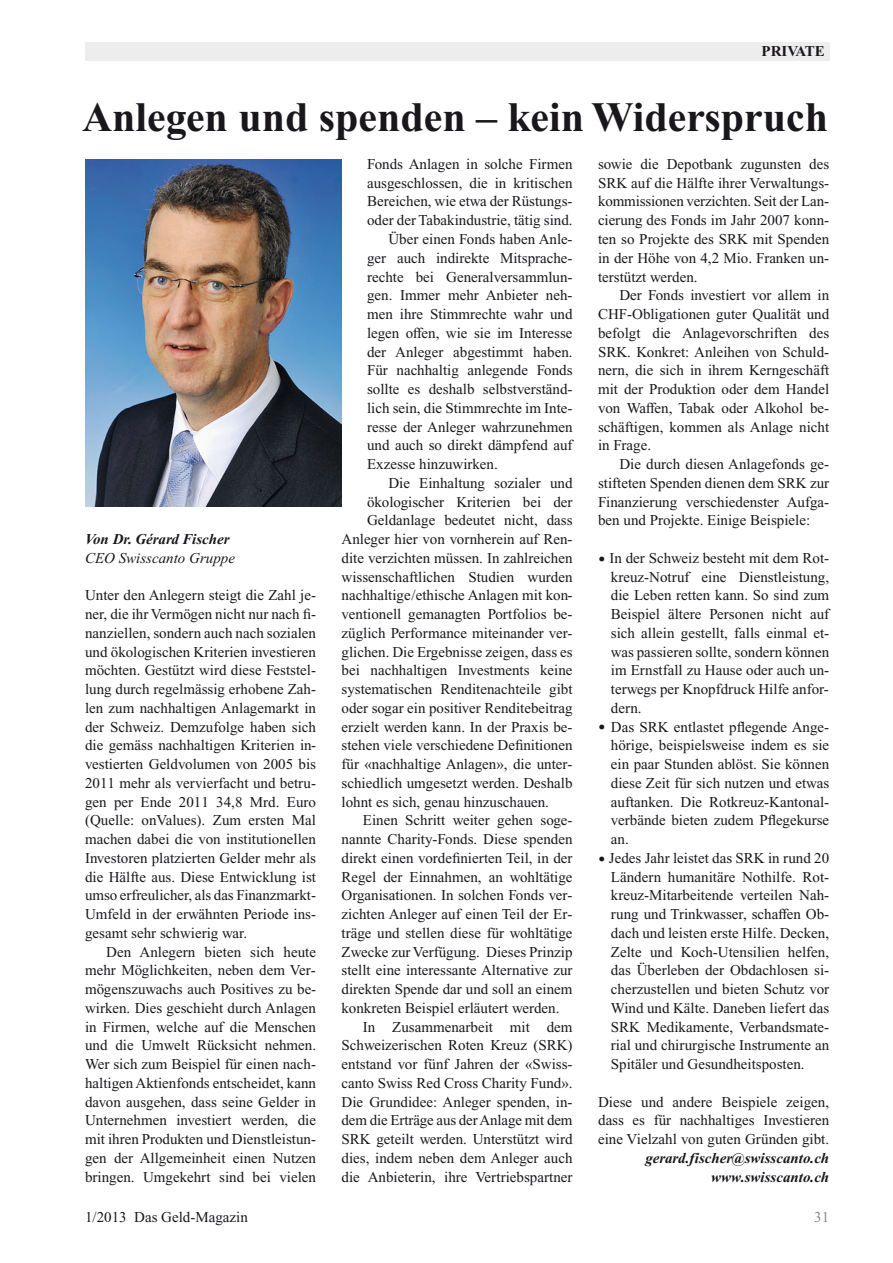
<style>
.page{position:relative;width:893px;height:1263px;background:#fff}
.page>*{position:absolute;margin:0;border:0;box-sizing:border-box;transform-origin:0 0}
.t1{font:700 42px "Times New Roman PS Std";color:#1a171c}
.t2{font:15px/18.8px "Times New Roman PS Std";color:#1a171c;text-align:justify}
.t3{font:italic 700 15px/18.8px "Times New Roman PS Std";color:#1a171c;text-align:right}
.t4{font:italic 15px "Times New Roman PS Std";color:#1a171c}
.t5{font:700 15px "Times New Roman PS Std";color:#1a171c}
.t6{font:15px "Times New Roman PS Std";color:#87888a}
.s1{font-weight:700;font-size:30px}
</style>
<div class="page">
<div style="left:85px;top:43px;width:744px;height:18px;background:#ededee"></div>
<img style="left:85px;top:159px;width:257px;height:347px">
<p class="t5" style="left:762px;top:46px;width:65px">PRIVATE</p>
<h1 class="t1" style="left:82px;top:102px;width:747px">Anlegen und spenden – kein Widerspruch</h1>
<p class="t3" style="left:85px;top:531px;width:146px">Von Dr. Gérard Fischer</p>
<p class="t4" style="left:85px;top:552px;width:152px">CEO Swisscanto Gruppe</p>
<p class="t2" style="left:85px;top:587px;width:233px">Unter den Anlegern steigt die Zahl je&shy;ner, die ihr Vermögen nicht nur nach fi&shy;nanziellen, sondern auch nach sozialen und ökologischen Kriterien investieren möchten. Gestützt wird diese Feststel&shy;lung durch regelmässig erhobene Zah&shy;len zum nachhaltigen Anlagemarkt in der Schweiz. Demzufolge haben sich die gemäss nachhaltigen Kriterien in&shy;vestierten Geldvolumen von 2005 bis 2011 mehr als vervierfacht und betru&shy;gen per Ende 2011 34,8 Mrd. Euro (Quelle: onValues). Zum ersten Mal machen dabei die von institutionellen Investoren platzierten Gelder mehr als die Hälfte aus. Diese Entwicklung ist umso erfreulicher, als das Finanzmarkt-Umfeld in der erwähnten Periode ins&shy;gesamt sehr schwierig war.</p>
<p class="t2" style="left:85px;top:943px;width:233px;text-indent:21px">Den Anlegern bieten sich heute mehr Möglichkeiten, neben dem Ver&shy;mögenszuwachs auch Positives zu be&shy;wirken. Dies geschieht durch Anlagen in Firmen, welche auf die Menschen und die Umwelt Rücksicht nehmen.<br>Wer sich zum Beispiel für einen nach&shy;haltigen Aktienfonds entscheidet, kann davon ausgehen, dass seine Gelder in Unternehmen investiert werden, die mit ihren Produkten und Dienstleistun&shy;gen der Allgemeinheit einen Nutzen bringen. Umgekehrt sind bei vielen</p>
<p class="t2" style="left:367px;top:156px;width:207px">Fonds Anlagen in solche Firmen</p>
<p class="t2" style="left:367px;top:175px;width:207px">ausgeschlossen, die in kritischen</p>
<p class="t2" style="left:367px;top:193px;width:207px">Bereichen, wie etwa der Rüstungs-</p>
<p class="t2" style="left:367px;top:212px;width:207px">oder der Tabakindustrie, tätig sind.</p>
<p class="t2" style="left:388px;top:231px;width:186px">Über einen Fonds haben Anle-</p>
<p class="t2" style="left:367px;top:250px;width:207px">ger auch indirekte Mitsprache-</p>
<p class="t2" style="left:367px;top:268px;width:207px">rechte bei Generalversammlun-</p>
<p class="t2" style="left:367px;top:287px;width:207px">gen. Immer mehr Anbieter neh-</p>
<p class="t2" style="left:367px;top:306px;width:207px">men ihre Stimmrechte wahr und</p>
<p class="t2" style="left:367px;top:325px;width:207px">legen offen, wie sie im Interesse</p>
<p class="t2" style="left:367px;top:343px;width:207px">der Anleger abgestimmt haben.</p>
<p class="t2" style="left:367px;top:362px;width:207px">Für nachhaltig anlegende Fonds</p>
<p class="t2" style="left:367px;top:381px;width:207px">sollte es deshalb selbstverständ-</p>
<p class="t2" style="left:367px;top:400px;width:207px">lich sein, die Stimmrechte im Inte-</p>
<p class="t2" style="left:367px;top:418px;width:207px">resse der Anleger wahrzunehmen</p>
<p class="t2" style="left:367px;top:437px;width:207px">und auch so direkt dämpfend auf</p>
<p class="t2" style="left:367px;top:456px;width:132px">Exzesse hinzuwirken.</p>
<p class="t2" style="left:388px;top:475px;width:186px">Die Einhaltung sozialer und</p>
<p class="t2" style="left:367px;top:493px;width:207px">ökologischer Kriterien bei der</p>
<p class="t2" style="left:367px;top:512px;width:207px">Geldanlage bedeutet nicht, dass</p>
<p class="t2" style="left:342px;top:531px;width:233px">Anleger hier von vornherein auf Ren-</p>
<p class="t2" style="left:342px;top:550px;width:233px">dite verzichten müssen. In zahlreichen</p>
<p class="t2" style="left:342px;top:568px;width:233px">wissenschaftlichen Studien wurden</p>
<p class="t2" style="left:342px;top:587px;width:233px">nachhaltige/ethische Anlagen mit kon-</p>
<p class="t2" style="left:342px;top:606px;width:233px">ventionell gemanagten Portfolios be-</p>
<p class="t2" style="left:342px;top:625px;width:232px">züglich Performance miteinander ver-</p>
<p class="t2" style="left:342px;top:643px;width:233px">glichen. Die Ergebnisse zeigen, dass es</p>
<p class="t2" style="left:342px;top:662px;width:233px">bei nachhaltigen Investments keine</p>
<p class="t2" style="left:342px;top:681px;width:233px">systematischen Renditenachteile gibt</p>
<p class="t2" style="left:342px;top:700px;width:233px">oder sogar ein positiver Renditebeitrag</p>
<p class="t2" style="left:342px;top:718px;width:233px">erzielt werden kann. In der Praxis be-</p>
<p class="t2" style="left:342px;top:737px;width:233px">stehen viele verschiedene Definitionen</p>
<p class="t2" style="left:342px;top:756px;width:232px">für «nachhaltige Anlagen», die unter-</p>
<p class="t2" style="left:342px;top:775px;width:233px">schiedlich umgesetzt werden. Deshalb</p>
<p class="t2" style="left:342px;top:793px;width:209px">lohnt es sich, genau hinzuschauen.</p>
<p class="t2" style="left:363px;top:812px;width:211px">Einen Schritt weiter gehen soge-</p>
<p class="t2" style="left:342px;top:831px;width:233px">nannte Charity-Fonds. Diese spenden</p>
<p class="t2" style="left:342px;top:850px;width:233px">direkt einen vordefinierten Teil, in der</p>
<p class="t2" style="left:342px;top:868px;width:233px">Regel der Einnahmen, an wohltätige</p>
<p class="t2" style="left:342px;top:887px;width:232px">Organisationen. In solchen Fonds ver-</p>
<p class="t2" style="left:342px;top:906px;width:233px">zichten Anleger auf einen Teil der Er-</p>
<p class="t2" style="left:342px;top:925px;width:233px">träge und stellen diese für wohltätige</p>
<p class="t2" style="left:342px;top:943px;width:233px">Zwecke zur Verfügung. Dieses Prinzip</p>
<p class="t2" style="left:342px;top:962px;width:233px">stellt eine interessante Alternative zur</p>
<p class="t2" style="left:342px;top:981px;width:233px">direkten Spende dar und soll an einem</p>
<p class="t2" style="left:342px;top:1000px;width:219px">konkreten Beispiel erläutert werden.</p>
<p class="t2" style="left:363px;top:1018px;width:211px">In Zusammenarbeit mit dem</p>
<p class="t2" style="left:342px;top:1037px;width:233px">Schweizerischen Roten Kreuz (SRK)</p>
<p class="t2" style="left:342px;top:1056px;width:233px">entstand vor fünf Jahren der «Swiss-</p>
<p class="t2" style="left:342px;top:1075px;width:233px">canto Swiss Red Cross Charity Fund».</p>
<p class="t2" style="left:342px;top:1093px;width:233px">Die Grundidee: Anleger spenden, in-</p>
<p class="t2" style="left:342px;top:1112px;width:233px">dem die Erträge aus der Anlage mit dem</p>
<p class="t2" style="left:342px;top:1131px;width:233px">SRK geteilt werden. Unterstützt wird</p>
<p class="t2" style="left:342px;top:1150px;width:233px">dies, indem neben dem Anleger auch</p>
<p class="t2" style="left:342px;top:1168px;width:233px">die Anbieterin, ihre Vertriebspartner</p>
<p class="t2" style="left:598px;top:156px;width:233px">sowie die Depotbank zugunsten des SRK auf die Hälfte ihrer Verwaltungs&shy;kommissionen verzichten. Seit der Lan&shy;cierung des Fonds im Jahr 2007 konn&shy;ten so Projekte des SRK mit Spenden in der Höhe von 4,2 Mio. Franken un&shy;terstützt werden.</p>
<p class="t2" style="left:598px;top:287px;width:233px;text-indent:21px">Der Fonds investiert vor allem in CHF-Obligationen guter Qualität und befolgt die Anlagevorschriften des SRK. Konkret: Anleihen von Schuld&shy;nern, die sich in ihrem Kerngeschäft mit der Produktion oder dem Handel von Waffen, Tabak oder Alkohol be&shy;schäftigen, kommen als Anlage nicht in Frage.</p>
<p class="t2" style="left:598px;top:456px;width:233px;text-indent:21px">Die durch diesen Anlagefonds ge&shy;stifteten Spenden dienen dem SRK zur Finanzierung verschiedenster Aufga&shy;ben und Projekte. Einige Beispiele:</p>
<p class="t2" style="left:598px;top:550px;width:233px"><span class="s1">.</span> In der Schweiz besteht mit dem Rot-</p>
<p class="t2" style="left:611px;top:568px;width:220px">kreuz-Notruf eine Dienstleistung,</p>
<p class="t2" style="left:611px;top:587px;width:220px">die Leben retten kann. So sind zum</p>
<p class="t2" style="left:611px;top:606px;width:220px">Beispiel ältere Personen nicht auf</p>
<p class="t2" style="left:611px;top:625px;width:220px">sich allein gestellt, falls einmal et-</p>
<p class="t2" style="left:611px;top:643px;width:220px">was passieren sollte, sondern können</p>
<p class="t2" style="left:611px;top:662px;width:220px">im Ernstfall zu Hause oder auch un-</p>
<p class="t2" style="left:611px;top:681px;width:219px">terwegs per Knopfdruck Hilfe anfor-</p>
<p class="t2" style="left:611px;top:700px;width:32px">dern.</p>
<p class="t2" style="left:598px;top:718px;width:233px"><span class="s1">.</span> Das SRK entlastet pflegende Ange-</p>
<p class="t2" style="left:611px;top:737px;width:220px">hörige, beispielsweise indem es sie</p>
<p class="t2" style="left:611px;top:756px;width:220px">ein paar Stunden ablöst. Sie können</p>
<p class="t2" style="left:611px;top:775px;width:220px">diese Zeit für sich nutzen und etwas</p>
<p class="t2" style="left:611px;top:793px;width:220px">auftanken. Die Rotkreuz-Kantonal-</p>
<p class="t2" style="left:611px;top:812px;width:220px">verbände bieten zudem Pflegekurse</p>
<p class="t2" style="left:611px;top:831px;width:19px">an.</p>
<p class="t2" style="left:598px;top:850px;width:233px"><span class="s1">.</span> Jedes Jahr leistet das SRK in rund 20</p>
<p class="t2" style="left:611px;top:868px;width:220px">Ländern humanitäre Nothilfe. Rot-</p>
<p class="t2" style="left:611px;top:887px;width:220px">kreuz-Mitarbeitende verteilen Nah-</p>
<p class="t2" style="left:611px;top:906px;width:220px">rung und Trinkwasser, schaffen Ob-</p>
<p class="t2" style="left:611px;top:925px;width:220px">dach und leisten erste Hilfe. Decken,</p>
<p class="t2" style="left:611px;top:943px;width:220px">Zelte und Koch-Utensilien helfen,</p>
<p class="t2" style="left:611px;top:962px;width:220px">das Überleben der Obdachlosen si-</p>
<p class="t2" style="left:611px;top:981px;width:220px">cherzustellen und bieten Schutz vor</p>
<p class="t2" style="left:611px;top:1000px;width:220px">Wind und Kälte. Daneben liefert das</p>
<p class="t2" style="left:611px;top:1018px;width:220px">SRK Medikamente, Verbandsmate-</p>
<p class="t2" style="left:611px;top:1037px;width:220px">rial und chirurgische Instrumente an</p>
<p class="t2" style="left:611px;top:1056px;width:195px">Spitäler und Gesundheitsposten.</p>
<p class="t2" style="left:598px;top:1093px;width:233px">Diese und andere Beispiele zeigen, dass es für nachhaltiges Investieren eine Vielzahl von guten Gründen gibt.</p>
<p class="t3" style="left:646px;top:1150px;width:185px">gerard.fischer@swisscanto.ch www.swisscanto.ch</p>
<p class="t2" style="left:85px;top:1209px;width:164px">1/2013 Das Geld-Magazin</p>
<p class="t6" style="left:814px;top:1212px;width:16px">31</p>
</div>
